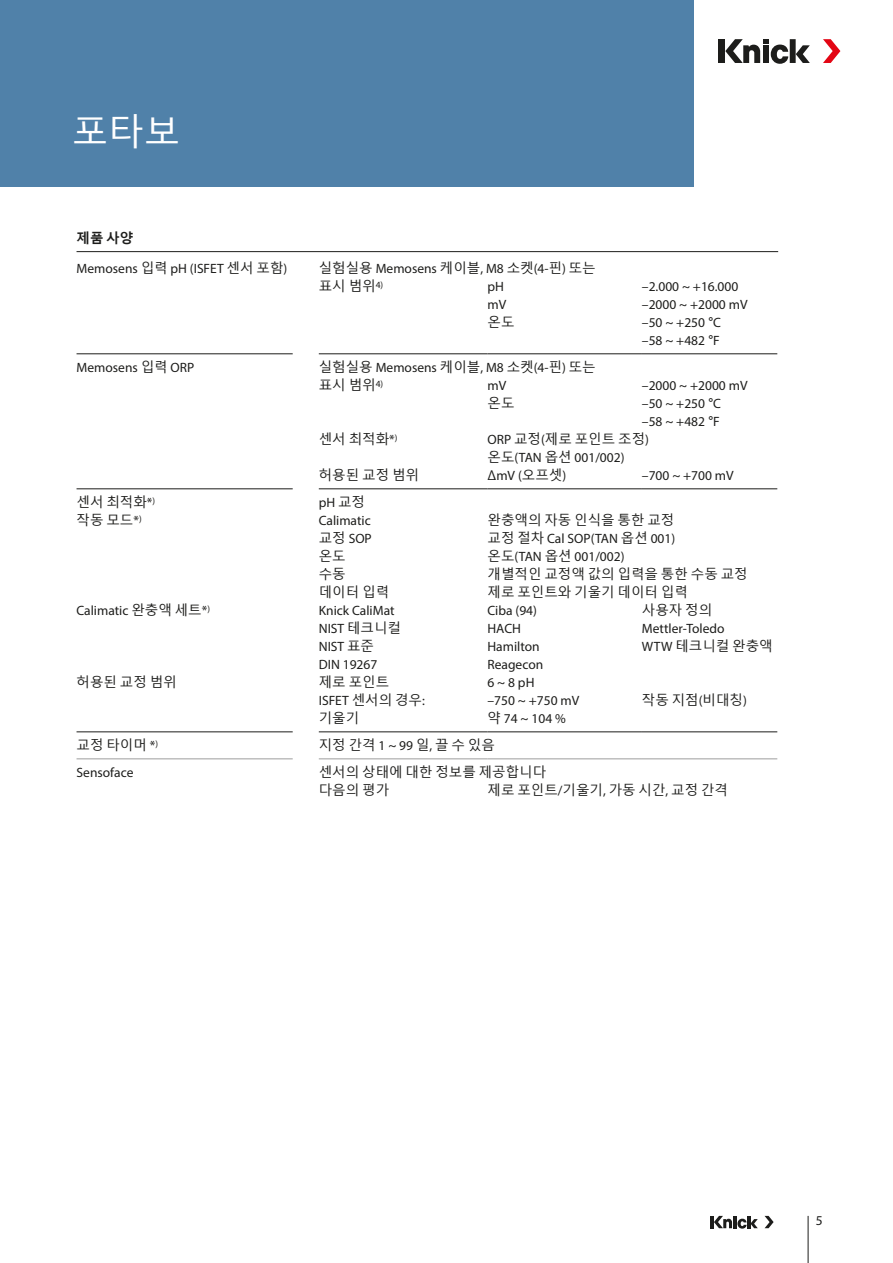
<style>
.page{position:relative;width:893px;height:1263px;background:#fff}
.page>*{position:absolute;margin:0;border:0;box-sizing:border-box;transform-origin:0 0}
.Inhalt_Produktreihe{font:36px "Malgun Gothic";color:#fff}
.Standardtext{font:13.5px "Myriad Pro";color:#1d1d1b}
.Standardtext-2{font:13.5px "Malgun Gothic";color:#1d1d1b}
.Tabelle_Überschrift{font:700 13.5px "Malgun Gothic";color:#1d1d1b}
.s1{font-family:"Malgun Gothic"}
.s2{font-family:"Myriad Pro"}
</style>
<div class="page">
<div style="left:0;top:0;width:693px;height:187px;background:#5081a9"></div>
<div style="left:719px;top:39px;width:6px;height:24px;background:#1d1d1b"></div>
<div style="left:790px;top:39px;width:6px;height:24px;background:#1d1d1b"></div>
<svg style="left:796px;top:45px;width:14px;height:18px"></svg>
<svg style="left:725px;top:39px;width:63px;height:25px"></svg>
<svg style="left:823px;top:39px;width:17px;height:24px"></svg>
<hr style="left:710px;top:1216px;width:4px;height:12px;background:#1d1d1b">
<svg style="left:714px;top:1216px;width:44px;height:12px"></svg>
<svg style="left:765px;top:1216px;width:9px;height:12px"></svg>
<hr style="left:808px;top:1216px;width:1px;height:47px;background:#1d1d1b">
<hr style="left:77px;top:251px;width:701px;height:1px;background:#1d1d1b">
<hr style="left:77px;top:354px;width:216px;height:1px;background:#1d1d1b">
<hr style="left:319px;top:354px;width:168px;height:1px;background:#1d1d1b">
<hr style="left:487px;top:354px;width:155px;height:1px;background:#1d1d1b">
<hr style="left:642px;top:354px;width:135px;height:1px;background:#1d1d1b">
<hr style="left:77px;top:489px;width:216px;height:1px;background:#1d1d1b">
<hr style="left:319px;top:489px;width:168px;height:1px;background:#1d1d1b">
<hr style="left:487px;top:489px;width:155px;height:1px;background:#1d1d1b">
<hr style="left:642px;top:489px;width:135px;height:1px;background:#1d1d1b">
<hr style="left:319px;top:732px;width:168px;height:1px;background:#1d1d1b">
<hr style="left:487px;top:732px;width:155px;height:1px;background:#1d1d1b">
<hr style="left:642px;top:732px;width:135px;height:1px;background:#1d1d1b">
<hr style="left:319px;top:759px;width:168px;height:1px;background:#9d9d9d">
<hr style="left:487px;top:759px;width:155px;height:1px;background:#9d9d9d">
<hr style="left:642px;top:759px;width:135px;height:1px;background:#9d9d9d">
<hr style="left:77px;top:732px;width:216px;height:1px;background:#1d1d1b">
<hr style="left:77px;top:759px;width:216px;height:1px;background:#9d9d9d">
<p class="Inhalt_Produktreihe" style="left:72px;top:111px;width:109px">포타보</p>
<p class="Tabelle_Überschrift" style="left:77px;top:230px;width:58px">제품 사양</p>
<p class="Standardtext" style="left:77px;top:260px;width:212px">Memosens <span class="s1">입력</span> pH (ISFET <span class="s1">센서 포함</span>)</p>
<p class="Standardtext" style="left:319px;top:260px;width:278px"><span class="s1">실험실용</span> Memosens <span class="s1">케이블</span>, M8 <span class="s1">소켓</span>(4-<span class="s1">핀</span>) <span class="s1">또는</span></p>
<p class="Standardtext-2" style="left:319px;top:279px;width:66px">표시 범위<sup>4)</sup></p>
<p class="Standardtext" style="left:487px;top:278px;width:18px">pH</p>
<p class="Standardtext" style="left:642px;top:278px;width:98px">–2.000 ~ +16.000</p>
<p class="Standardtext" style="left:487px;top:296px;width:20px">mV</p>
<p class="Standardtext" style="left:642px;top:296px;width:107px">–2000 ~ +2000 mV</p>
<p class="Standardtext-2" style="left:487px;top:315px;width:28px">온도</p>
<p class="Standardtext" style="left:642px;top:314px;width:81px">–50 ~ +250 <span class="s1">°</span>C</p>
<p class="Standardtext" style="left:642px;top:332px;width:79px">–58 ~ +482 <span class="s1">°</span>F</p>
<p class="Standardtext" style="left:77px;top:359px;width:119px">Memosens <span class="s1">입력</span> ORP</p>
<p class="Standardtext" style="left:319px;top:359px;width:278px"><span class="s1">실험실용</span> Memosens <span class="s1">케이블</span>, M8 <span class="s1">소켓</span>(4-<span class="s1">핀</span>) <span class="s1">또는</span></p>
<p class="Standardtext-2" style="left:319px;top:378px;width:66px">표시 범위<sup>4)</sup></p>
<p class="Standardtext" style="left:487px;top:377px;width:20px">mV</p>
<p class="Standardtext" style="left:642px;top:377px;width:107px">–2000 ~ +2000 mV</p>
<p class="Standardtext-2" style="left:487px;top:396px;width:28px">온도</p>
<p class="Standardtext" style="left:642px;top:395px;width:81px">–50 ~ +250 <span class="s1">°</span>C</p>
<p class="Standardtext" style="left:642px;top:413px;width:79px">–58 ~ +482 <span class="s1">°</span>F</p>
<p class="Standardtext-2" style="left:319px;top:432px;width:80px">센서 최적화<span class="s2">*</span><sup>)</sup></p>
<p class="Standardtext-2" style="left:487px;top:432px;width:163px"><span class="s2">ORP</span> 교정<span class="s2">(</span>제로 포인트 조정<span class="s2">)</span></p>
<p class="Standardtext" style="left:487px;top:449px;width:139px"><span class="s1">온도</span>(TAN <span class="s1">옵션</span> 001/002)</p>
<p class="Standardtext-2" style="left:319px;top:468px;width:102px">허용된 교정 범위</p>
<p class="Standardtext-2" style="left:487px;top:468px;width:80px">Δ<span class="s2">mV (</span>오프셋<span class="s2">)</span></p>
<p class="Standardtext" style="left:642px;top:467px;width:93px">–700 ~ +700 mV</p>
<p class="Standardtext-2" style="left:77px;top:495px;width:80px">센서 최적화<span class="s2">*</span><sup>)</sup></p>
<p class="Standardtext" style="left:319px;top:494px;width:48px">pH <span class="s1">교정</span></p>
<p class="Standardtext-2" style="left:77px;top:513px;width:67px">작동 모드<span class="s2">*</span><sup>)</sup></p>
<p class="Standardtext" style="left:319px;top:512px;width:53px">Calimatic</p>
<p class="Standardtext-2" style="left:487px;top:513px;width:188px">완충액의 자동 인식을 통한 교정</p>
<p class="Standardtext" style="left:319px;top:530px;width:55px"><span class="s1">교정</span> SOP</p>
<p class="Standardtext" style="left:487px;top:530px;width:189px"><span class="s1">교정 절차</span> Cal SOP(TAN <span class="s1">옵션</span> 001)</p>
<p class="Standardtext-2" style="left:319px;top:549px;width:28px">온도</p>
<p class="Standardtext" style="left:487px;top:548px;width:139px"><span class="s1">온도</span>(TAN <span class="s1">옵션</span> 001/002)</p>
<p class="Standardtext-2" style="left:319px;top:567px;width:28px">수동</p>
<p class="Standardtext-2" style="left:487px;top:567px;width:262px">개별적인 교정액 값의 입력을 통한 수동 교정</p>
<p class="Standardtext-2" style="left:319px;top:585px;width:72px">데이터 입력</p>
<p class="Standardtext-2" style="left:487px;top:585px;width:202px">제로 포인트와 기울기 데이터 입력</p>
<p class="Standardtext" style="left:77px;top:602px;width:135px">Calimatic <span class="s1">완충액 세트</span>*<sup>)</sup></p>
<p class="Standardtext" style="left:319px;top:602px;width:77px">Knick CaliMat</p>
<p class="Standardtext" style="left:487px;top:602px;width:51px">Ciba (94)</p>
<p class="Standardtext-2" style="left:642px;top:603px;width:72px">사용자 정의</p>
<p class="Standardtext" style="left:319px;top:620px;width:84px">NIST <span class="s1">테크니컬</span></p>
<p class="Standardtext" style="left:487px;top:620px;width:35px">HACH</p>
<p class="Standardtext" style="left:642px;top:620px;width:84px">Mettler-Toledo</p>
<p class="Standardtext" style="left:319px;top:638px;width:57px">NIST <span class="s1">표준</span></p>
<p class="Standardtext" style="left:487px;top:638px;width:54px">Hamilton</p>
<p class="Standardtext-2" style="left:642px;top:639px;width:132px"><span class="s2">WTW</span> 테크니컬 완충액</p>
<p class="Standardtext" style="left:319px;top:656px;width:60px">DIN 19267</p>
<p class="Standardtext" style="left:487px;top:656px;width:57px">Reagecon</p>
<p class="Standardtext-2" style="left:77px;top:675px;width:102px">허용된 교정 범위</p>
<p class="Standardtext-2" style="left:319px;top:675px;width:72px">제로 포인트</p>
<p class="Standardtext" style="left:487px;top:674px;width:48px">6 ~ 8 pH</p>
<p class="Standardtext" style="left:319px;top:692px;width:108px">ISFET <span class="s1">센서의 경우</span>:</p>
<p class="Standardtext" style="left:487px;top:692px;width:93px">–750 ~ +750 mV</p>
<p class="Standardtext-2" style="left:642px;top:693px;width:107px">작동 지점<span class="s2">(</span>비대칭<span class="s2">)</span></p>
<p class="Standardtext-2" style="left:319px;top:711px;width:42px">기울기</p>
<p class="Standardtext" style="left:487px;top:710px;width:80px"><span class="s1">약</span> 74 ~ 104 %</p>
<p class="Standardtext-2" style="left:77px;top:738px;width:83px">교정 타이머 <span class="s2">*</span><sup>)</sup></p>
<p class="Standardtext-2" style="left:319px;top:738px;width:178px">지정 간격 <span class="s2">1 ~ 99</span> 일<span class="s2">,</span> 끌 수 있음</p>
<p class="Standardtext" style="left:77px;top:764px;width:58px">Sensoface</p>
<p class="Standardtext-2" style="left:319px;top:765px;width:229px">센서의 상태에 대한 정보를 제공합니다</p>
<p class="Standardtext-2" style="left:319px;top:783px;width:72px">다음의 평가</p>
<p class="Standardtext-2" style="left:487px;top:783px;width:242px">제로 포인트<span class="s2">/</span>기울기<span class="s2">,</span> 가동 시간<span class="s2">,</span> 교정 간격</p>
<p class="Standardtext" style="left:816px;top:1212px;width:8px">5</p>
</div>
